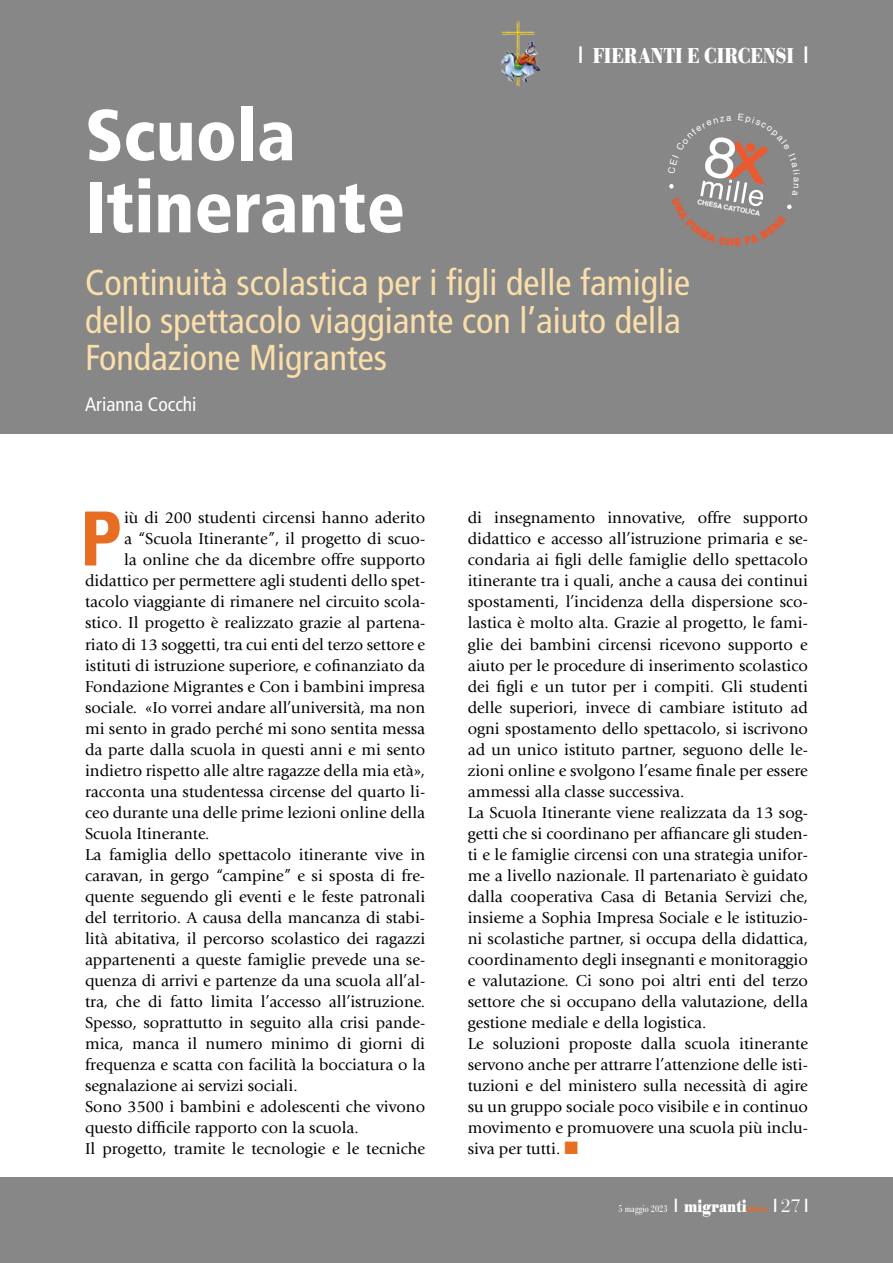
<style>
.page{position:relative;width:893px;height:1263px;background:#fff}
.page>*{position:absolute;margin:0;border:0;box-sizing:border-box;transform-origin:0 0}
.t1{font:700 condensed 74.7px "Univers LT Std";color:#e76d23}
.t2{font:900 condensed 72px/72px "Frutiger LT Std";color:#fff}
.t3{font:condensed 36px/37.5px "Frutiger LT Std";color:#fbdfab}
.t4{font:700 22.5px "Bodoni URW";color:#fff;scale:.8 1}
.t5{font:condensed 19.5px "Frutiger LT Std";color:#fff}
.t6{font:18px "False Positive BRK";color:#fff}
.t7{font:16.5px/21px "Giovanni Std";color:#000}
.t8{font:10.5px "Bodoni URW";color:#fff;scale:.8 1}
.t9{font:700 7.5px "Bodoni URW";letter-spacing:.005em;color:#e76d23;scale:.8 1}
.t10{font:700 6.75px "Helvetica";color:#fff}
.s1{font-family:"False Positive BRK";font-weight:400}
.s2{color:#e76d23}
.s3{font-family:"False Positive BRK";font-size:18px}
.s4{font-weight:700;font-size:18px}
.s5{font-family:"Bauer Bodoni Std"}
</style>
<div class="page">
<div style="left:0;top:0;width:893px;height:434px;background:#878787"></div>
<img style="left:501px;top:21px;width:16px;height:55px">
<div style="left:0;top:1178px;width:893px;height:85px;background:#878787"></div>
<svg style="left:669px;top:137px;width:123px;height:109px"></svg>
<h3 class="t4" style="left:579px;top:43px;width:288px"><span class="s1">1</span> FIERANTI E CIRCENSI <span class="s1">1</span></h3>
<h2 class="t2" style="left:85px;top:99px;width:322px">Scuola<br>Itinerante</h2>
<h3 class="t3" style="left:85px;top:264px;width:606px">Continuità scolastica per i figli delle famiglie dello spettacolo viaggiante con l’aiuto della<br>Fondazione Migrantes</h3>
<p class="t5" style="left:85px;top:393px;width:113px">Arianna Cocchi</p>
<p class="t10" style="left:698px;top:198px;width:65px;rotate:10deg">CHIESA CATTOLICA</p>
<h1 class="t1" style="left:80px;top:493px;width:43px">P</h1>
<p class="t7" style="left:124px;top:508px;width:303px">iù di 200 studenti circensi hanno aderito</p>
<p class="t7" style="left:124px;top:529px;width:303px">a “Scuola Itinerante”, il progetto di scuo-</p>
<p class="t7" style="left:124px;top:550px;width:303px">la online che da dicembre offre supporto</p>
<p class="t7" style="left:85px;top:571px;width:342px">didattico per permettere agli studenti dello spet-</p>
<p class="t7" style="left:85px;top:592px;width:342px">tacolo viaggiante di rimanere nel circuito scola-</p>
<p class="t7" style="left:85px;top:613px;width:342px">stico. Il progetto è realizzato grazie al partena-</p>
<p class="t7" style="left:85px;top:634px;width:342px">riato di 13 soggetti, tra cui enti del terzo settore e</p>
<p class="t7" style="left:85px;top:655px;width:342px">istituti di istruzione superiore, e cofinanziato da</p>
<p class="t7" style="left:85px;top:676px;width:342px">Fondazione Migrantes e Con i bambini impresa</p>
<p class="t7" style="left:85px;top:697px;width:342px">sociale. «Io vorrei andare all’università, ma non</p>
<p class="t7" style="left:85px;top:718px;width:342px">mi sento in grado perché mi sono sentita messa</p>
<p class="t7" style="left:85px;top:739px;width:342px">da parte dalla scuola in questi anni e mi sento</p>
<p class="t7" style="left:85px;top:760px;width:342px">indietro rispetto alle altre ragazze della mia età»,</p>
<p class="t7" style="left:85px;top:781px;width:342px">racconta una studentessa circense del quarto li-</p>
<p class="t7" style="left:85px;top:802px;width:342px">ceo durante una delle prime lezioni online della</p>
<p class="t7" style="left:85px;top:823px;width:126px">Scuola Itinerante.</p>
<p class="t7" style="left:85px;top:844px;width:342px">La famiglia dello spettacolo itinerante vive in</p>
<p class="t7" style="left:85px;top:865px;width:342px">caravan, in gergo “campine” e si sposta di fre-</p>
<p class="t7" style="left:85px;top:886px;width:342px">quente seguendo gli eventi e le feste patronali</p>
<p class="t7" style="left:85px;top:907px;width:342px">del territorio. A causa della mancanza di stabi-</p>
<p class="t7" style="left:85px;top:928px;width:342px">lità abitativa, il percorso scolastico dei ragazzi</p>
<p class="t7" style="left:85px;top:949px;width:342px">appartenenti a queste famiglie prevede una se-</p>
<p class="t7" style="left:85px;top:970px;width:342px">quenza di arrivi e partenze da una scuola all’al-</p>
<p class="t7" style="left:85px;top:991px;width:342px">tra, che di fatto limita l’accesso all’istruzione.</p>
<p class="t7" style="left:85px;top:1012px;width:342px">Spesso, soprattutto in seguito alla crisi pande-</p>
<p class="t7" style="left:85px;top:1033px;width:342px">mica, manca il numero minimo di giorni di</p>
<p class="t7" style="left:85px;top:1054px;width:342px">frequenza e scatta con facilità la bocciatura o la</p>
<p class="t7" style="left:85px;top:1075px;width:214px">segnalazione ai servizi sociali.</p>
<p class="t7" style="left:85px;top:1096px;width:342px">Sono 3500 i bambini e adolescenti che vivono</p>
<p class="t7" style="left:85px;top:1117px;width:275px">questo difficile rapporto con la scuola.</p>
<p class="t7" style="left:85px;top:1138px;width:342px">Il progetto, tramite le tecnologie e le tecniche</p>
<p class="t7" style="left:468px;top:508px;width:342px">di insegnamento innovative, offre supporto didattico e accesso all’istruzione primaria e se&shy;condaria ai figli delle famiglie dello spettacolo itinerante tra i quali, anche a causa dei continui spostamenti, l’incidenza della dispersione sco&shy;lastica è molto alta. Grazie al progetto, le fami&shy;glie dei bambini circensi ricevono supporto e aiuto per le procedure di inserimento scolastico dei figli e un tutor per i compiti. Gli studenti delle superiori, invece di cambiare istituto ad ogni spostamento dello spettacolo, si iscrivono ad un unico istituto partner, seguono delle le&shy;zioni online e svolgono l’esame finale per essere ammessi alla classe successiva.<br>La Scuola Itinerante viene realizzata da 13 sog&shy;getti che si coordinano per affiancare gli studen&shy;ti e le famiglie circensi con una strategia unifor&shy;me a livello nazionale. Il partenariato è guidato dalla cooperativa Casa di Betania Servizi che, insieme a Sophia Impresa Sociale e le istituzio&shy;ni scolastiche partner, si occupa della didattica, coordinamento degli insegnanti e monitoraggio e valutazione. Ci sono poi altri enti del terzo settore che si occupano della valutazione, della gestione mediale e della logistica.<br>Le soluzioni proposte dalla scuola itinerante servono anche per attrarre l’attenzione delle isti&shy;tuzioni e del ministero sulla necessità di agire su un gruppo sociale poco visibile e in continuo movimento e promuovere una scuola più inclu&shy;siva per tutti. <span class="s2">■</span></p>
<p class="t8" style="left:618px;top:1203px;width:162px">5 maggio 2023 <span class="s3">1</span> <span class="s4">migranti</span></p>
<p class="t9" style="left:747px;top:1205px;width:27px">PRESS</p>
<p class="t6" style="left:774px;top:1196px;width:36px">1<span class="s5">27</span>1</p>
</div>
